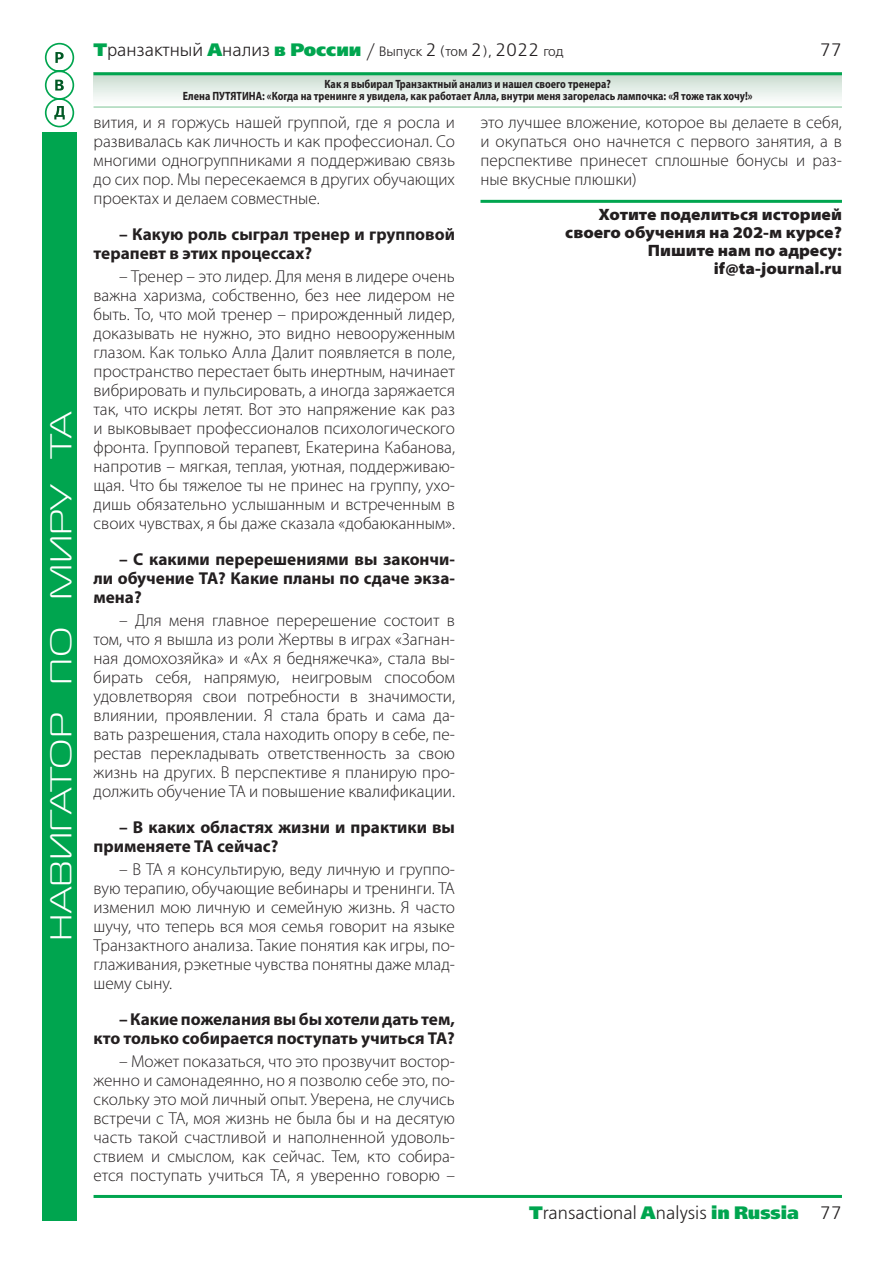
<style>
.page{position:relative;width:893px;height:1263px;background:#fff}
.page>*{position:absolute;margin:0;border:0;box-sizing:border-box;transform-origin:0 0}
.t1{font:30px "Magistral C";color:#fff;scale:1.3 1}
.t2{font:18px "Free Set Light C";color:#231f20}
.t3{font:300 17.25px/19px "Myriad Pro";color:#231f20;text-align:justify}
.Normal_Вопрос{font:700 17.25px/19px "Myriad Pro";color:#231f20}
.Подпись{font:900 semi-expanded 16.5px/18.1px "Myriad Pro";color:#231f20;text-align:right}
.Colontitul{font:700 semi-condensed 12px/12px "Myriad Pro";color:#231f20;text-align:center;scale:.9 1}
.s1{font-family:"Free Set Extra Bold C";color:#00a54f}
.s2{font-size:13.5px}
</style>
<div class="page">
<svg style="left:94px;top:75px;width:748px;height:24px"></svg>
<hr style="left:94px;top:106px;width:748px;height:2px;background:#a7d7b8">
<svg style="left:44px;top:43px;width:31px;height:85px"></svg>
<hr style="left:94px;top:72px;width:748px;height:3px;background:#00a54f">
<div style="left:43px;top:132px;width:34px;height:1088px;background:#00a54f"></div>
<hr style="left:94px;top:1195px;width:748px;height:3px;background:#00a54f">
<hr style="left:480px;top:200px;width:362px;height:3px;background:#00a54f">
<h1 class="t1" style="left:45px;top:940px;width:409px;rotate:-90deg">НАВИГАТОР ПО МИРУ ТА</h1>
<p class="t2" style="left:94px;top:41px;width:472px"><span class="s1">Т</span>ранзактный <span class="s1">А</span>нализ <span class="s1">в России</span> / <span class="s2">Выпуск</span> 2 <span class="s2">(том</span> 2<span class="s2">),</span> 2022 <span class="s2">год</span></p>
<p class="t2" style="left:820px;top:41px;width:24px">77</p>
<p class="Colontitul" style="left:183px;top:78px;width:635px">Как я выбирал Транзактный анализ и нашел своего тренера?<br>Елена ПУТЯТИНА: «Когда на тренинге я увидела, как работает Алла, внутри меня загорелась лампочка: «Я тоже так хочу!»</p>
<p class="t3" style="left:94px;top:112px;width:363px">вития, и я горжусь нашей группой, где я росла и развивалась как личность и как профессионал. Со многими одногруппниками я поддерживаю связь до сих пор. Мы пересекаемся в других обучающих проектах и делаем совместные.</p>
<p class="Normal_Вопрос" style="left:94px;top:224px;width:363px;text-indent:26px">– Какую роль сыграл тренер и групповой терапевт в этих процессах?</p>
<p class="t3" style="left:94px;top:266px;width:363px;text-indent:26px">– Тренер – это лидер. Для меня в лидере очень важна харизма, собственно, без нее лидером не быть. То, что мой тренер – прирожденный лидер, доказывать не нужно, это видно невооруженным глазом. Как только Алла Далит появляется в поле, пространство перестает быть инертным, начинает вибрировать и пульсировать, а иногда заряжается так, что искры летят. Вот это напряжение как раз и выковывает профессионалов психологического фронта. Групповой терапевт, Екатерина Кабанова, напротив – мягкая, теплая, уютная, поддерживаю&shy;щая. Что бы тяжелое ты не принес на группу, ухо&shy;дишь обязательно услышанным и встреченным в своих чувствах, я бы даже сказала «добаюканным».</p>
<p class="Normal_Вопрос" style="left:94px;top:549px;width:363px;text-align:justify;text-indent:26px">– С какими перерешениями вы закончи&shy;ли обучение ТА? Какие планы по сдаче экза&shy;мена?</p>
<p class="t3" style="left:94px;top:610px;width:363px;text-indent:26px">– Для меня главное перерешение состоит в том, что я вышла из роли Жертвы в играх «Загнан&shy;ная домохозяйка» и «Ах я бедняжечка», стала вы&shy;бирать себя, напрямую, неигровым способом удовлетворяя свои потребности в значимости, влиянии, проявлении. Я стала брать и сама да&shy;вать разрешения, стала находить опору в себе, пе&shy;рестав перекладывать ответственность за свою жизнь на других. В перспективе я планирую про&shy;должить обучение ТА и повышение квалификации.</p>
<p class="Normal_Вопрос" style="left:94px;top:817px;width:363px;text-indent:26px">– В каких областях жизни и практики вы применяете ТА сейчас?</p>
<p class="t3" style="left:94px;top:859px;width:363px;text-indent:26px">– В ТА я консультирую, веду личную и группо&shy;вую терапию, обучающие вебинары и тренинги. ТА изменил мою личную и семейную жизнь. Я часто шучу, что теперь вся моя семья говорит на языке Транзактного анализа. Такие понятия как игры, по&shy;глаживания, рэкетные чувства понятны даже млад&shy;шему сыну.</p>
<p class="Normal_Вопрос" style="left:94px;top:1009px;width:363px;text-align:right">– Какие пожелания вы бы хотели дать тем, кто только собирается поступать учиться ТА?</p>
<p class="t3" style="left:94px;top:1051px;width:363px;text-indent:26px">– Может показаться, что это прозвучит востор&shy;женно и самонадеянно, но я позволю себе это, по&shy;скольку это мой личный опыт. Уверена, не случись встречи с ТА, моя жизнь не была бы и на десятую часть такой счастливой и наполненной удоволь&shy;ствием и смыслом, как сейчас. Тем, кто собира&shy;ется поступать учиться ТА, я уверенно говорю –</p>
<p class="t3" style="left:480px;top:112px;width:363px">это лучшее вложение, которое вы делаете в себя, и окупаться оно начнется с первого занятия, а в перспективе принесет сплошные бонусы и раз&shy;ные вкусные плюшки)</p>
<p class="Подпись" style="left:565px;top:205px;width:278px">Хотите поделиться историей своего обучения на 202-м курсе?<br>Пишите нам по адресу: if@ta-journal.ru</p>
<p class="t2" style="left:529px;top:1204px;width:314px"><span class="s1">T</span>ransactional <span class="s1">A</span>nalysis <span class="s1">in Russia</span> 77</p>
</div>
